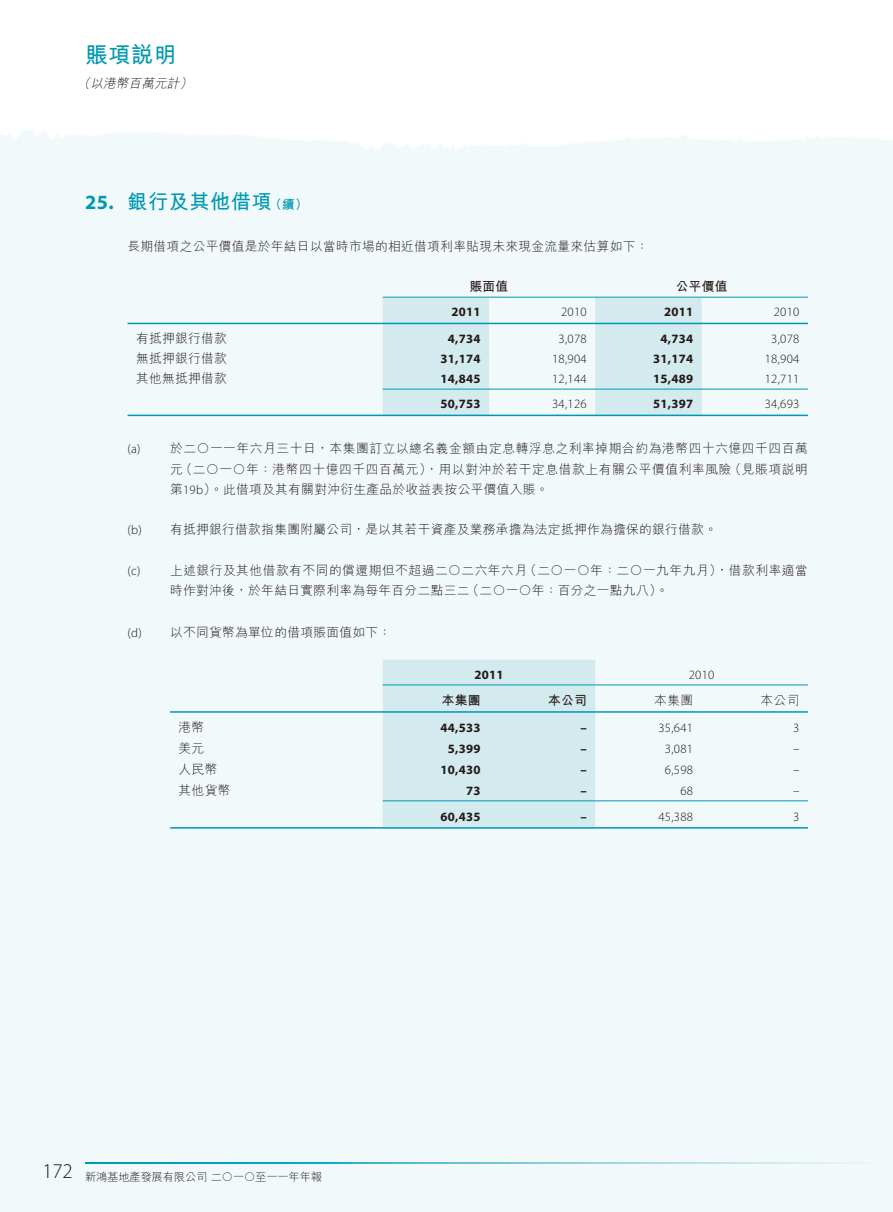
<style>
.page{position:relative;width:893px;height:1212px;background:#fff}
.page>*{position:absolute;margin:0;border:0;box-sizing:border-box;transform-origin:0 0}
.t1{font:22.5px "M Hei HK Bold E Ten B5 H";color:#0099b0}
.t2{font:20.25px "M Hei HK Bold E Ten B5 H";letter-spacing:.02em;color:#0099b0}
.t3{font:12.75px/20.2px "M Hei HK Light E Ten B5 H";letter-spacing:.02em;color:#231916;text-align:justify}
.t4{font:12.75px/20.2px "M Hei HK Light E Ten B5 H";letter-spacing:.04em;color:#231916}
.t5{font:700 12.75px "Myriad Pro";letter-spacing:.02em;color:#231916}
.t6{font:300 12.75px "Myriad Pro";letter-spacing:.02em;color:#231916}
.t7{font:12.75px "M Hei HK Bold E Ten B5 H";letter-spacing:.02em;color:#231916}
.t8{font:italic 12.75px "M Hei HK Light E Ten B5 H";color:#231916}
.t9{font:11.25px "M Hei HK Light E Ten B5 H";letter-spacing:-.01em;color:#231916}
.s1{font-family:"Myriad Pro";font-weight:700}
.s2{font-size:12.75px}
.s3{font-family:"Myriad Pro";font-weight:300}
</style>
<div class="page">
<div style="left:0;top:130px;width:893px;height:1082px;background:#f2f9fb"></div>
<img style="left:85px;top:1163px;width:808px;height:1px">
<svg style="left:383px;top:298px;width:319px;height:117px"></svg>
<hr style="left:383px;top:297px;width:425px;height:1px;background:#0099b0">
<hr style="left:128px;top:323px;width:680px;height:1px;background:#0099b0">
<hr style="left:383px;top:389px;width:425px;height:1px;background:#0099b0">
<hr style="left:128px;top:415px;width:680px;height:1px;background:#0099b0">
<div style="left:383px;top:660px;width:212px;height:167px;background:#d3eaef"></div>
<hr style="left:383px;top:684px;width:425px;height:1px;background:#0099b0">
<hr style="left:170px;top:711px;width:638px;height:2px;background:#0099b0">
<hr style="left:383px;top:800px;width:425px;height:1px;background:#0099b0">
<hr style="left:170px;top:827px;width:638px;height:2px;background:#0099b0">
<h1 class="t1" style="left:85px;top:46px;width:93px">賬項說明</h1>
<p class="t8" style="left:78px;top:78px;width:119px">（以港幣百萬元計）</p>
<h2 class="t2" style="left:85px;top:194px;width:224px"><span class="s1">25.</span> 銀行及其他借項<span class="s2">（續）</span></h2>
<p class="t3" style="left:128px;top:238px;width:522px">長期借項之公平價值是於年結日以當時市場的相近借項利率貼現未來現金流量來估算如下：</p>
<p class="t7" style="left:470px;top:282px;width:40px">賬面值</p>
<p class="t7" style="left:676px;top:282px;width:53px">公平價值</p>
<p class="t5" style="left:451px;top:307px;width:31px">2011</p>
<p class="t6" style="left:561px;top:307px;width:27px">2010</p>
<p class="t5" style="left:664px;top:307px;width:31px">2011</p>
<p class="t6" style="left:774px;top:307px;width:27px">2010</p>
<p class="t3" style="left:136px;top:330px;width:92px">有抵押銀行借款</p>
<p class="t5" style="left:448px;top:334px;width:34px">4,734</p>
<p class="t6" style="left:559px;top:334px;width:30px">3,078</p>
<p class="t5" style="left:660px;top:334px;width:34px">4,734</p>
<p class="t6" style="left:771px;top:334px;width:30px">3,078</p>
<p class="t3" style="left:136px;top:350px;width:92px">無抵押銀行借款</p>
<p class="t5" style="left:440px;top:354px;width:41px">31,174</p>
<p class="t6" style="left:552px;top:354px;width:36px">18,904</p>
<p class="t5" style="left:653px;top:354px;width:41px">31,174</p>
<p class="t6" style="left:765px;top:354px;width:36px">18,904</p>
<p class="t3" style="left:136px;top:370px;width:92px">其他無抵押借款</p>
<p class="t5" style="left:440px;top:374px;width:41px">14,845</p>
<p class="t6" style="left:552px;top:374px;width:36px">12,144</p>
<p class="t5" style="left:653px;top:374px;width:41px">15,489</p>
<p class="t6" style="left:765px;top:374px;width:36px">12,711</p>
<p class="t5" style="left:440px;top:399px;width:41px">50,753</p>
<p class="t6" style="left:552px;top:399px;width:36px">34,126</p>
<p class="t5" style="left:653px;top:399px;width:41px">51,397</p>
<p class="t6" style="left:765px;top:399px;width:36px">34,693</p>
<p class="t3" style="left:170px;top:440px;width:639px;text-indent:-43px"><span class="s3">(a)</span> 於二○一一年六月三十日，本集團訂立以總名義金額由定息轉浮息之利率掉期合約為港幣四十六億四千四百萬元（二○一○年：港幣四十億四千四百萬元），用以對沖於若干定息借款上有關公平價值利率風險（見賬項說明第<span class="s3">19b</span>）。此借項及其有關對沖衍生產品於收益表按公平價值入賬。</p>
<p class="t3" style="left:128px;top:521px;width:591px"><span class="s3">(b)</span> 有抵押銀行借款指集團附屬公司，是以其若干資產及業務承擔為法定抵押作為擔保的銀行借款。</p>
<p class="t4" style="left:170px;top:562px;width:639px;text-indent:-43px"><span class="s3">(c)</span> 上述銀行及其他借款有不同的償還期但不超過二○二六年六月（二○一○年：二○一九年九月），借款利率適當時作對沖後，於年結日實際利率為每年百分二點三二（二○一○年：百分之一點九八）。</p>
<p class="t3" style="left:128px;top:624px;width:265px"><span class="s3">(d)</span> 以不同貨幣為單位的借項賬面值如下：</p>
<p class="t5" style="left:474px;top:670px;width:31px">2011</p>
<p class="t6" style="left:689px;top:670px;width:27px">2010</p>
<p class="t7" style="left:442px;top:695px;width:40px">本集團</p>
<p class="t7" style="left:548px;top:695px;width:40px">本公司</p>
<p class="t3" style="left:654px;top:691px;width:40px">本集團</p>
<p class="t3" style="left:761px;top:691px;width:40px">本公司</p>
<p class="t3" style="left:179px;top:719px;width:27px">港幣</p>
<p class="t5" style="left:440px;top:723px;width:41px">44,533</p>
<p class="t5" style="left:580px;top:723px;width:8px">–</p>
<p class="t6" style="left:658px;top:723px;width:36px">35,641</p>
<p class="t6" style="left:793px;top:723px;width:8px">3</p>
<p class="t3" style="left:179px;top:740px;width:27px">美元</p>
<p class="t5" style="left:448px;top:744px;width:34px">5,399</p>
<p class="t5" style="left:580px;top:744px;width:8px">–</p>
<p class="t6" style="left:665px;top:744px;width:30px">3,081</p>
<p class="t6" style="left:793px;top:744px;width:8px">–</p>
<p class="t3" style="left:179px;top:761px;width:40px">人民幣</p>
<p class="t5" style="left:441px;top:765px;width:41px">10,430</p>
<p class="t5" style="left:580px;top:765px;width:8px">–</p>
<p class="t6" style="left:665px;top:765px;width:30px">6,598</p>
<p class="t6" style="left:793px;top:765px;width:8px">–</p>
<p class="t3" style="left:179px;top:782px;width:53px">其他貨幣</p>
<p class="t5" style="left:466px;top:786px;width:16px">73</p>
<p class="t5" style="left:580px;top:786px;width:8px">–</p>
<p class="t6" style="left:680px;top:786px;width:14px">68</p>
<p class="t6" style="left:793px;top:786px;width:8px">–</p>
<p class="t5" style="left:440px;top:811px;width:41px">60,435</p>
<p class="t5" style="left:580px;top:811px;width:8px">–</p>
<p class="t6" style="left:658px;top:811px;width:36px">45,388</p>
<p class="t6" style="left:793px;top:811px;width:8px">3</p>
<p class="t9" style="left:43px;top:1172px;width:281px"><sup>172</sup> 新鴻基地產發展有限公司二○一○至一一年年報</p>
</div>
